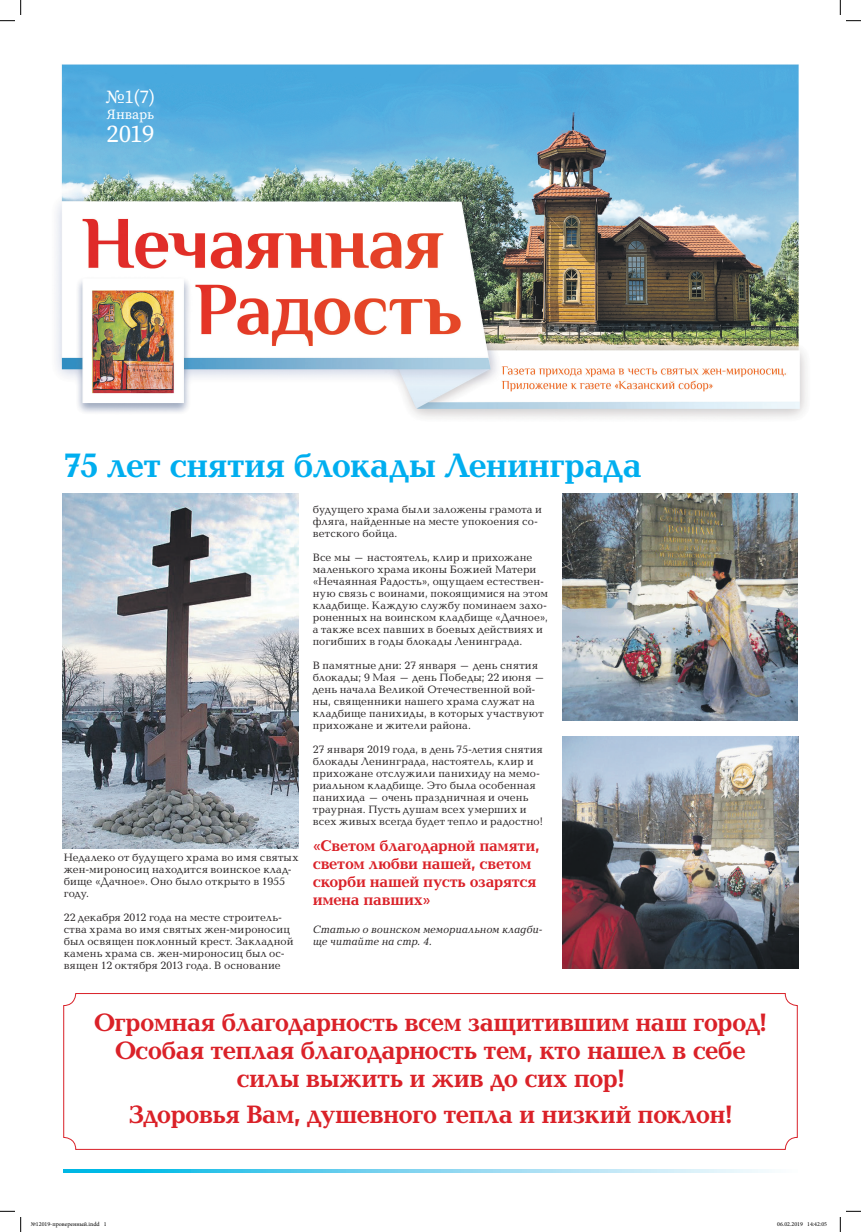
<style>
.page{position:relative;width:861px;height:1232px;background:#fff}
.page>*{position:absolute;margin:0;border:0;box-sizing:border-box;transform-origin:0 0}
.t1{font:700 35px "Baltica C";letter-spacing:-.02em;color:#00aeef}
.t2{font:700 26px/28px "Baltica C";letter-spacing:-.025em;color:#da2128;text-align:center}
.t3{font:25px "Source Serif Pro";color:#fff}
.t4{font:19px "Source Serif Pro";color:#fff}
.t5{font:700 16px/18px "Baltica C";letter-spacing:-.02em;color:#da2128}
.t6{font:14px "Source Serif Pro";letter-spacing:.005em;color:#fff}
.t7{font:11px/12px "Baltica C";letter-spacing:.015em;color:#231f20}
.t8{font:italic 11px/12px "Baltica C";color:#231f20}
.t9{font:6px "Minion Pro";color:#000}
</style>
<div class="page">
<img style="left:56px;top:64px;width:750px;height:354px">
<svg style="left:64px;top:1169px;width:708px;height:3px;background:#7bd5ef"></svg>
<img style="left:562px;top:494px;width:235px;height:227px">
<img style="left:562px;top:736px;width:236px;height:233px">
<img style="left:63px;top:494px;width:235px;height:354px">
<div style="left:63px;top:993px;width:734px;height:157px;border:1px solid #d92128;border-radius:12px"></div>
<svg style="left:0;top:0;width:21px;height:21px"></svg>
<svg style="left:0;top:1211px;width:21px;height:21px"></svg>
<svg style="left:839px;top:0;width:22px;height:21px"></svg>
<svg style="left:839px;top:1211px;width:22px;height:21px"></svg>
<h3 class="t4" style="left:106px;top:84px;width:51px">№1(7)</h3>
<p class="t6" style="left:107px;top:105px;width:49px">Январь</p>
<h3 class="t3" style="left:106px;top:117px;width:50px">2019</h3>
<h1 class="t1" style="left:64px;top:446px;width:579px">75 лет снятия блокады Ленинграда</h1>
<p class="t7" style="left:64px;top:852px;width:236px">Недалеко от будущего храма во имя святых жен-мироносиц находится воинское клад&shy;бище «Дачное». Оно было открыто в 1955 году.</p>
<p class="t7" style="left:64px;top:912px;width:231px">22 декабря 2012 года на месте строитель&shy;ства храма во имя святых жен-мироносиц был освящен поклонный крест. Закладной камень храма св. жен-мироносиц был ос&shy;вящен 12 октября 2013 года. В основание</p>
<p class="t7" style="left:313px;top:504px;width:231px">будущего храма были заложены грамота и фляга, найденные на месте упокоения со&shy;ветского бойца.</p>
<p class="t7" style="left:313px;top:552px;width:237px">Все мы – настоятель, клир и прихожане маленького храма иконы Божией Матери «Нечаянная Радость», ощущаем естествен&shy;ную связь с воинами, покоящимися на этом кладбище. Каждую службу поминаем захо&shy;роненных на воинском кладбище «Дачное», а также всех павших в боевых действиях и погибших в годы блокады Ленинграда.</p>
<p class="t7" style="left:313px;top:660px;width:234px">В памятные дни: 27 января – день снятия блокады; 9 Мая – день Победы; 22 июня – день начала Великой Отечественной вой&shy;ны, священники нашего храма служат на кладбище панихиды, в которых участвуют прихожане и жители района.</p>
<p class="t7" style="left:313px;top:744px;width:232px">27 января 2019 года, в день 75-летия снятия блокады Ленинграда, настоятель, клир и прихожане отслужили панихиду на мемо&shy;риальном кладбище. Это была особенная панихида – очень праздничная и очень траурная. Пусть душам всех умерших и всех живых всегда будет тепло и радостно!</p>
<h3 class="t5" style="left:313px;top:837px;width:228px">«Светом благодарной памяти, светом любви нашей, светом скорби нашей пусть озарятся имена павших»</h3>
<p class="t8" style="left:313px;top:923px;width:231px">Статью о воинском мемориальном кладби&shy;ще читайте на стр. 4.</p>
<h2 class="t2" style="left:94px;top:1009px;width:673px">Огромная благодарность всем защитившим наш город!<br>Особая теплая благодарность тем, кто нашел в себе силы выжить и жив до сих пор!</h2>
<h2 class="t2" style="left:129px;top:1102px;width:604px">Здоровья Вам, душевного тепла и низкий поклон!</h2>
<p class="t9" style="left:31px;top:1220px;width:78px">№12019-проверенный.indd 1</p>
<p class="t9" style="left:777px;top:1220px;width:51px">06.02.2019 14:42:05</p>
</div>
